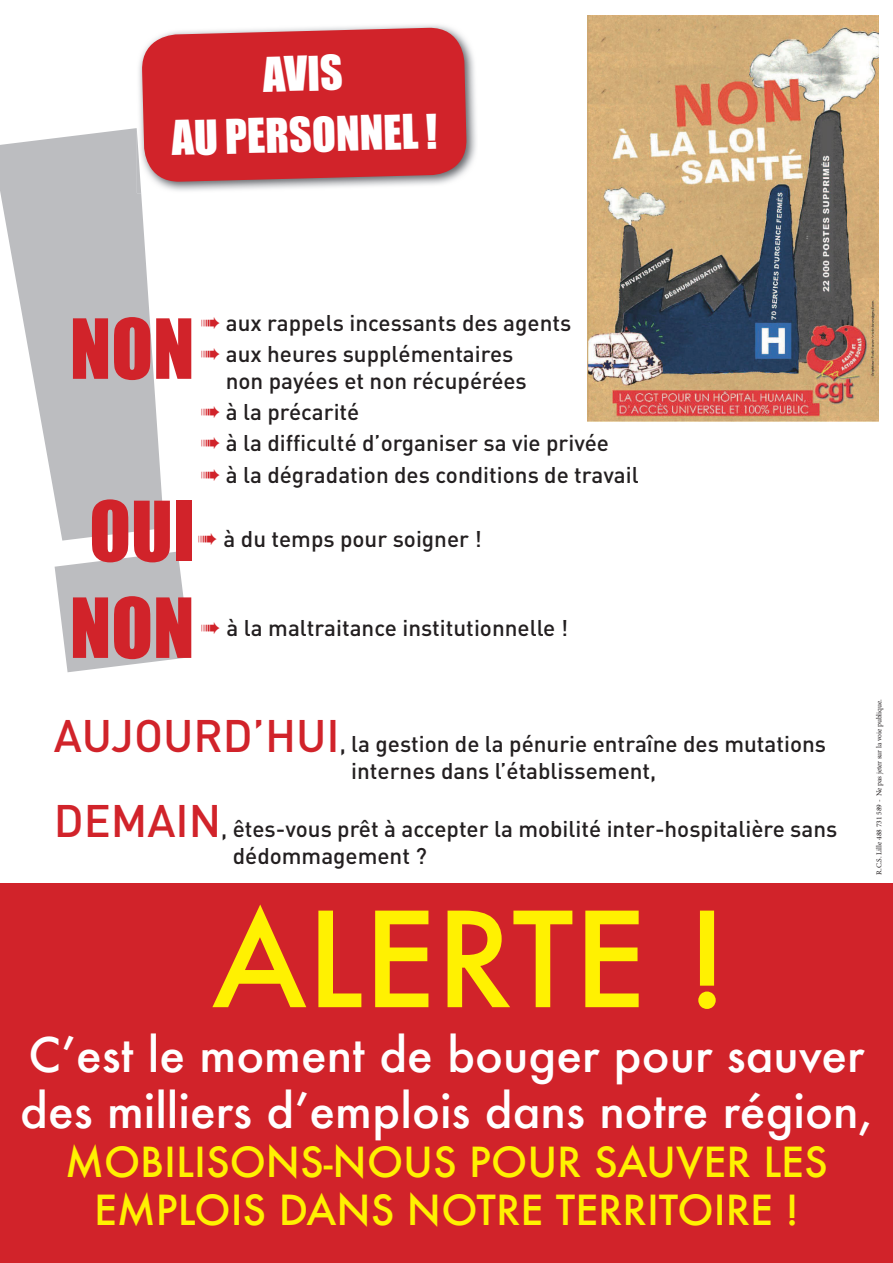
<style>
.page{position:relative;width:893px;height:1263px;background:#fff}
.page>*{position:absolute;margin:0;border:0;box-sizing:border-box;transform-origin:0 0}
.t1{font:500 128.1px "Futura";color:#fff101}
.t2{font:76.5px "Impact";color:#d1232a}
.t3{font:500 46.5px/55.8px "Futura";color:#fff}
.t4{font:43.95px/61.1px "Impact";color:#fff;text-align:center}
.t5{font:500 40.5px/48.6px "Futura";color:#fff101;text-align:center}
.t6{font:500 22.5px/31.2px "DIN";color:#231f20}
.t7{font:7.5px "Minion Pro";color:#231f20}
.s1{color:#d1232a}
.s2{font-size:45px;color:#d1232a}
</style>
<div class="page">
<div style="left:0;top:883px;width:893px;height:380px;background:#d1232a"></div>
<img style="left:588px;top:16px;width:291px;height:405px">
<img style="left:139px;top:25px;width:337px;height:166px">
<svg style="left:141px;top:27px;width:326px;height:156px;fill:#d1232a"></svg>
<svg style="left:137px;top:128px;width:65px;height:66px"></svg>
<h3 class="t4" style="left:168px;top:47px;width:267px;rotate:-2deg">AVIS<br>AU PERSONNEL !</h3>
<h2 class="t2" style="left:70px;top:289px;width:126px">NON</h2>
<p class="t6" style="left:201px;top:306px;width:372px"><span class="s1">➠</span> aux rappels incessants des agents <span class="s1">➠</span> aux heures supplémentaires</p>
<p class="t6" style="left:201px;top:364px;width:440px;text-indent:25px">non payées et non récupérées<br><span class="s1">➠</span> à la précarité<br><span class="s1">➠</span> à la difficulté d’organiser sa vie privée<br><span class="s1">➠</span> à la dégradation des conditions de travail</p>
<h2 class="t2" style="left:89px;top:472px;width:107px">OUI</h2>
<p class="t6" style="left:198px;top:523px;width:286px"><span class="s1">➠</span> à du temps pour soigner !</p>
<h2 class="t2" style="left:70px;top:568px;width:126px">NON</h2>
<p class="t6" style="left:201px;top:611px;width:369px"><span class="s1">➠</span> à la maltraitance institutionnelle !</p>
<p class="t6" style="left:351px;top:729px;width:476px;line-height:27px;text-indent:-297px"><span class="s2">AUJOURD’HUI</span>, la gestion de la pénurie entraîne des mutations internes dans l’établissement,</p>
<p class="t6" style="left:233px;top:814px;width:606px;line-height:27px;text-indent:-179px"><span class="s2">DEMAIN</span>, êtes-vous prêt à accepter la mobilité inter-hospitalière sans dédommagement ?</p>
<h1 class="t1" style="left:212px;top:872px;width:518px">ALERTE !</h1>
<p class="t7" style="left:874px;top:875px;width:177px;rotate:-90deg">R.C.S. Lille 488 731 589 - Ne pas jeter sur la voie publique.</p>
<h3 class="t3" style="left:20px;top:1026px;width:854px">Cʼest le moment de bouger pour sauver des milliers dʼemplois dans notre région,</h3>
<h3 class="t5" style="left:65px;top:1137px;width:764px">MOBILISONS-NOUS POUR SAUVER LES<br>EMPLOIS DANS NOTRE TERRITOIRE !</h3>
</div>
